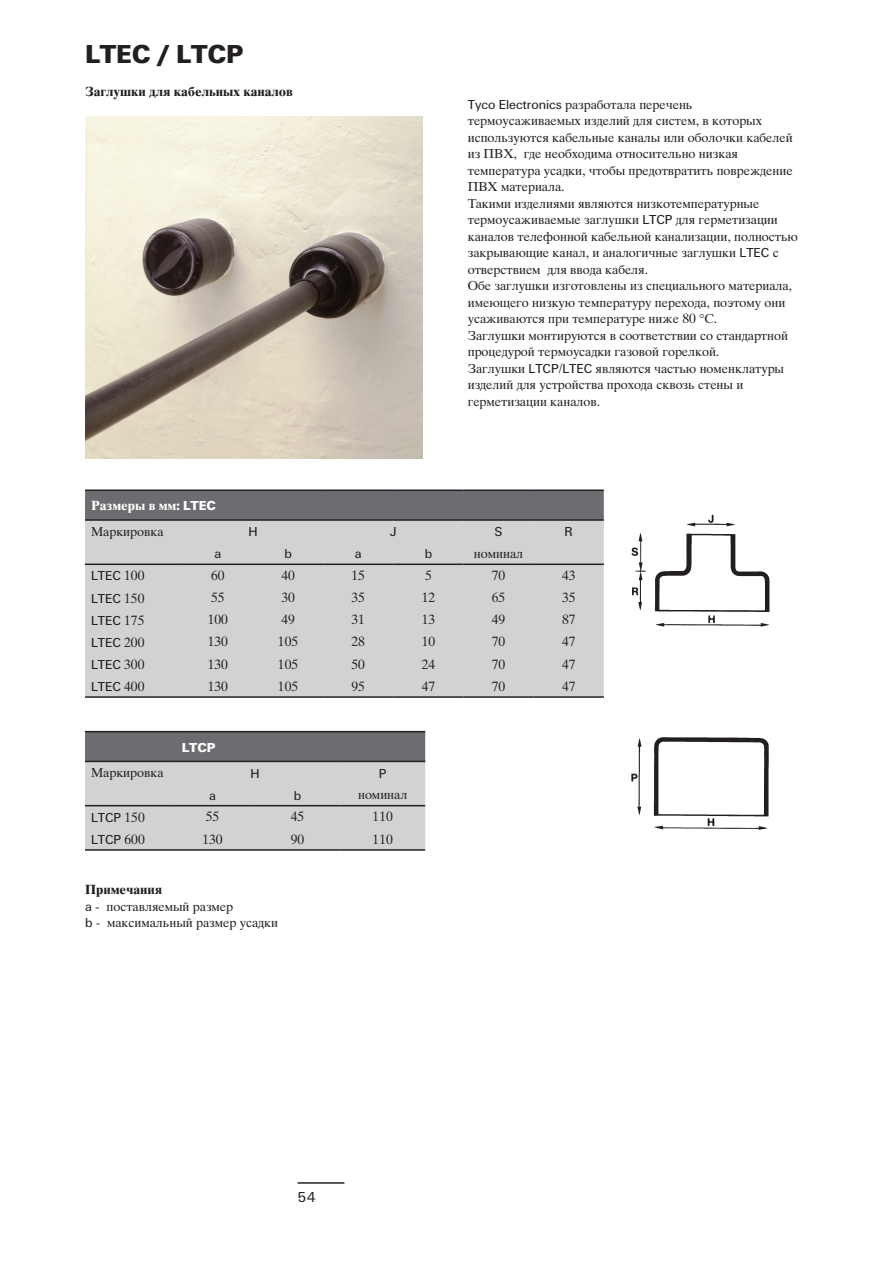
<style>
.page{position:relative;width:893px;height:1263px;background:#fff}
.page>*{position:absolute;margin:0;border:0;box-sizing:border-box;transform-origin:0 0}
.t1{font:900 27px "U75 Univers";color:#231f20}
.t2{font:15px "U55 Univers";color:#231f20}
.t3{font:13.5px/16.5px "Moskva";color:#231f20}
.t4{font:13.5px "U55 Univers";color:#231f20}
.t5{font:700 13.5px "Moskva";color:#231f20}
.t6{font:700 13.5px/25.5px "Moskva";color:#fff}
.t7{font:900 13.5px "U75 Univers";color:#fff}
.s1{font-family:"U55 Univers"}
.s2{font-family:"U75 Univers";font-weight:900}
.s3{font-weight:400;color:#231f20}
.s4{font-family:"Moskva"}
.s5{font-weight:700}
</style>
<div class="page">
<hr style="left:298px;top:1182px;width:46px;height:2px;background:#231f20">
<img style="left:85px;top:117px;width:337px;height:342px">
<img style="left:631px;top:514px;width:139px;height:113px">
<img style="left:631px;top:737px;width:138px;height:93px">
<div style="left:85px;top:491px;width:519px;height:28px;background:#6c6d70"></div>
<div style="left:85px;top:521px;width:519px;height:175px;background:#d1d2d4"></div>
<hr style="left:85px;top:563px;width:98px;height:2px;background:#231f20">
<hr style="left:183px;top:563px;width:70px;height:2px;background:#231f20">
<hr style="left:253px;top:563px;width:70px;height:2px;background:#231f20">
<hr style="left:323px;top:563px;width:70px;height:2px;background:#231f20">
<hr style="left:393px;top:563px;width:70px;height:2px;background:#231f20">
<hr style="left:463px;top:563px;width:71px;height:2px;background:#231f20">
<hr style="left:534px;top:563px;width:70px;height:2px;background:#231f20">
<hr style="left:85px;top:696px;width:98px;height:2px;background:#231f20">
<hr style="left:183px;top:696px;width:70px;height:2px;background:#231f20">
<hr style="left:253px;top:696px;width:70px;height:2px;background:#231f20">
<hr style="left:323px;top:696px;width:70px;height:2px;background:#231f20">
<hr style="left:393px;top:696px;width:70px;height:2px;background:#231f20">
<hr style="left:463px;top:696px;width:71px;height:2px;background:#231f20">
<hr style="left:534px;top:696px;width:70px;height:2px;background:#231f20">
<hr style="left:85px;top:489px;width:98px;height:2px;background:#231f20">
<hr style="left:183px;top:489px;width:70px;height:2px;background:#231f20">
<hr style="left:253px;top:489px;width:70px;height:2px;background:#231f20">
<hr style="left:323px;top:489px;width:70px;height:2px;background:#231f20">
<hr style="left:393px;top:489px;width:70px;height:2px;background:#231f20">
<hr style="left:463px;top:489px;width:71px;height:2px;background:#231f20">
<hr style="left:534px;top:489px;width:70px;height:2px;background:#231f20">
<hr style="left:85px;top:519px;width:98px;height:2px;background:#231f20">
<hr style="left:183px;top:519px;width:70px;height:2px;background:#231f20">
<hr style="left:253px;top:519px;width:70px;height:2px;background:#231f20">
<hr style="left:323px;top:519px;width:70px;height:2px;background:#231f20">
<hr style="left:393px;top:519px;width:70px;height:2px;background:#231f20">
<hr style="left:463px;top:519px;width:71px;height:2px;background:#231f20">
<hr style="left:534px;top:519px;width:70px;height:2px;background:#231f20">
<svg style="left:85px;top:732px;width:340px;height:117px;background:#b5b6b9"></svg>
<hr style="left:85px;top:805px;width:85px;height:1px;background:#231f20">
<hr style="left:170px;top:805px;width:85px;height:1px;background:#231f20">
<hr style="left:255px;top:805px;width:85px;height:1px;background:#231f20">
<hr style="left:340px;top:805px;width:85px;height:1px;background:#231f20">
<hr style="left:85px;top:849px;width:85px;height:2px;background:#231f20">
<hr style="left:170px;top:849px;width:85px;height:2px;background:#231f20">
<hr style="left:255px;top:849px;width:85px;height:2px;background:#231f20">
<hr style="left:340px;top:849px;width:85px;height:2px;background:#231f20">
<hr style="left:85px;top:731px;width:85px;height:1px;background:#231f20">
<hr style="left:170px;top:731px;width:85px;height:1px;background:#231f20">
<hr style="left:255px;top:731px;width:85px;height:1px;background:#231f20">
<hr style="left:340px;top:731px;width:85px;height:1px;background:#231f20">
<hr style="left:85px;top:761px;width:85px;height:1px;background:#231f20">
<hr style="left:170px;top:761px;width:85px;height:1px;background:#231f20">
<hr style="left:255px;top:761px;width:85px;height:1px;background:#231f20">
<hr style="left:340px;top:761px;width:85px;height:1px;background:#231f20">
<h1 class="t1" style="left:85px;top:38px;width:160px">LTEC / LTCP</h1>
<p class="t5" style="left:85px;top:83px;width:209px">Zagluπki dlå kabelænyx kanalov</p>
<p class="t3" style="left:468px;top:97px;width:332px"><span class="s1">Tyco Electronics</span> razrabotala perehenæ termousaøivaemyx izdelij dlå sistem, v kotoryx ispolæzuœtså kabelænye kanaly ili obolohki kabelej iz PVX, gde neobxodima otnositelæno nizkaå temperatura usadki, htoby predotvratitæ povreødenie PVX materiala.<br>Takimi izdeliåmi åvlåœtså nizkotemperaturnye termousaøivaemye zagluπki <span class="s1">LTCP</span> dlå germetizacii kanalov telefonnoj kabelænoj kanalizacii, polnostæœ zakryvaœwie kanal, i analogihnye zagluπki <span class="s1">LTEC</span> s otverstviem dlå vvoda kabelå.<br>Obe zagluπki izgotovleny iz specialænogo materiala, imeœwego nizkuœ temperaturu perexoda, poqtomu oni usaøivaœtså pri temperature niøe 80 °S.<br>Zagluπki montiruœtså v sootvetstvii so standartnoj proceduroj termousadki gazovoj gorelkoj.<br>Zagluπki <span class="s1">LTCP</span>/<span class="s1">LTEC</span> åvlåœtså hastæœ nomenklatury izdelij dlå ustrojstva proxoda skvozæ steny i germetizacii kanalov.</p>
<p class="t6" style="left:91px;top:493px;width:126px">Razmery v mm: <span class="s2">LTEC<br></span><span class="s3">Markirovka</span></p>
<p class="t4" style="left:248px;top:524px;width:11px">H</p>
<p class="t4" style="left:390px;top:524px;width:8px">J</p>
<p class="t4" style="left:495px;top:524px;width:9px">S</p>
<p class="t4" style="left:565px;top:524px;width:10px">R</p>
<p class="t4" style="left:214px;top:546px;width:8px">a</p>
<p class="t4" style="left:284px;top:546px;width:9px">b</p>
<p class="t4" style="left:355px;top:546px;width:8px">a</p>
<p class="t4" style="left:425px;top:546px;width:9px">b</p>
<p class="t3" style="left:474px;top:546px;width:51px">nominal</p>
<p class="t4" style="left:91px;top:568px;width:55px">LTEC <span class="s4">100</span></p>
<p class="t3" style="left:211px;top:568px;width:15px">60</p>
<p class="t3" style="left:281px;top:568px;width:15px">40</p>
<p class="t3" style="left:351px;top:568px;width:15px">15</p>
<p class="t3" style="left:425px;top:568px;width:8px">5</p>
<p class="t3" style="left:492px;top:568px;width:15px">70</p>
<p class="t3" style="left:562px;top:568px;width:15px">43</p>
<p class="t4" style="left:91px;top:590px;width:55px">LTEC <span class="s4">150</span></p>
<p class="t3" style="left:211px;top:590px;width:15px">55</p>
<p class="t3" style="left:281px;top:590px;width:15px">30</p>
<p class="t3" style="left:351px;top:590px;width:15px">35</p>
<p class="t3" style="left:422px;top:590px;width:15px">12</p>
<p class="t3" style="left:492px;top:590px;width:15px">65</p>
<p class="t3" style="left:562px;top:590px;width:15px">35</p>
<p class="t4" style="left:91px;top:612px;width:55px">LTEC <span class="s4">175</span></p>
<p class="t3" style="left:208px;top:612px;width:22px">100</p>
<p class="t3" style="left:281px;top:612px;width:15px">49</p>
<p class="t3" style="left:351px;top:612px;width:15px">31</p>
<p class="t3" style="left:422px;top:612px;width:15px">13</p>
<p class="t3" style="left:492px;top:612px;width:15px">49</p>
<p class="t3" style="left:562px;top:612px;width:15px">87</p>
<p class="t4" style="left:91px;top:634px;width:55px">LTEC <span class="s4">200</span></p>
<p class="t3" style="left:208px;top:634px;width:22px">130</p>
<p class="t3" style="left:278px;top:634px;width:22px">105</p>
<p class="t3" style="left:351px;top:634px;width:15px">28</p>
<p class="t3" style="left:422px;top:634px;width:15px">10</p>
<p class="t3" style="left:492px;top:634px;width:15px">70</p>
<p class="t3" style="left:562px;top:634px;width:15px">47</p>
<p class="t4" style="left:91px;top:657px;width:55px">LTEC <span class="s4">300</span></p>
<p class="t3" style="left:208px;top:657px;width:22px">130</p>
<p class="t3" style="left:278px;top:657px;width:22px">105</p>
<p class="t3" style="left:351px;top:657px;width:15px">50</p>
<p class="t3" style="left:422px;top:657px;width:15px">24</p>
<p class="t3" style="left:492px;top:657px;width:15px">70</p>
<p class="t3" style="left:562px;top:657px;width:15px">47</p>
<p class="t4" style="left:91px;top:679px;width:55px">LTEC <span class="s4">400</span></p>
<p class="t3" style="left:208px;top:679px;width:22px">130</p>
<p class="t3" style="left:278px;top:679px;width:22px">105</p>
<p class="t3" style="left:351px;top:679px;width:15px">95</p>
<p class="t3" style="left:422px;top:679px;width:15px">47</p>
<p class="t3" style="left:492px;top:679px;width:15px">70</p>
<p class="t3" style="left:562px;top:679px;width:15px">47</p>
<p class="t7" style="left:182px;top:739px;width:35px">LTCP</p>
<p class="t3" style="left:91px;top:765px;width:74px">Markirovka</p>
<p class="t4" style="left:251px;top:765px;width:11px">H</p>
<p class="t4" style="left:379px;top:765px;width:9px">P</p>
<p class="t4" style="left:209px;top:787px;width:8px">a</p>
<p class="t4" style="left:294px;top:787px;width:9px">b</p>
<p class="t3" style="left:358px;top:787px;width:51px">nominal</p>
<p class="t4" style="left:91px;top:809px;width:55px">LTCP <span class="s4">150</span></p>
<p class="t3" style="left:206px;top:809px;width:15px">55</p>
<p class="t3" style="left:291px;top:809px;width:15px">45</p>
<p class="t3" style="left:373px;top:809px;width:22px">110</p>
<p class="t4" style="left:91px;top:832px;width:55px">LTCP <span class="s4">600</span></p>
<p class="t3" style="left:202px;top:832px;width:22px">130</p>
<p class="t3" style="left:291px;top:832px;width:15px">90</p>
<p class="t3" style="left:373px;top:832px;width:22px">110</p>
<p class="t3" style="left:85px;top:882px;width:194px"><span class="s5">Primehaniå<br></span><span class="s1">a</span> - postavlåemyj razmer<br><span class="s1">b</span> - maksimalænyj razmer usadki</p>
<p class="t2" style="left:298px;top:1188px;width:20px">54</p>
</div>
